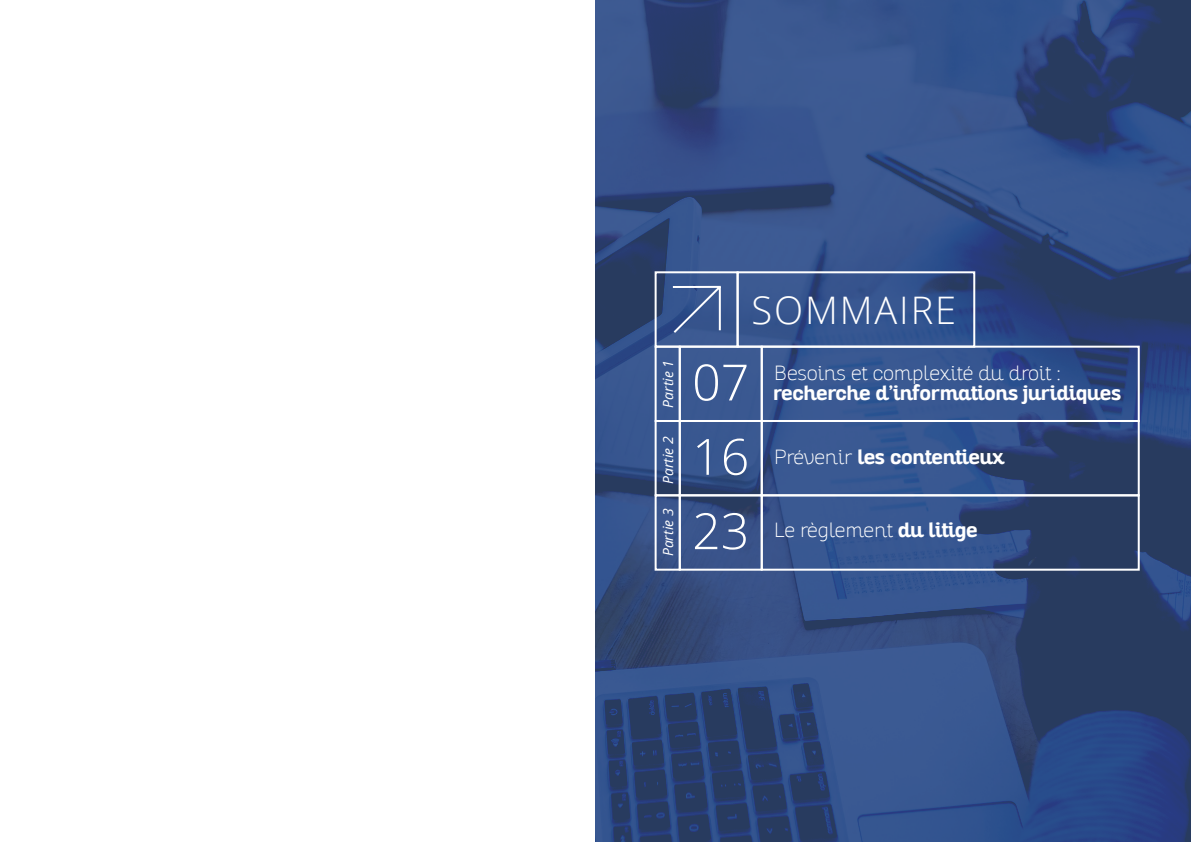
<style>
.page{position:relative;width:1191px;height:842px;background:#fff}
.page>*{position:absolute;margin:0;border:0;box-sizing:border-box;transform-origin:0 0}
.t1{font:300 50px/74.3px "Open Sans";color:#fff;text-align:justify}
.t2{font:300 38px "Open Sans";letter-spacing:.05em;color:#fff}
.t3{font:700 20px "Altair";color:#fff}
.t4{font:100 20px "Altair";color:#fff}
.t5{font:italic 14px "Open Sans";color:#fff}
.s1{font-weight:100}
.s2{font-weight:700}
</style>
<div class="page">
<img style="left:595px;top:0;width:596px;height:842px">
<svg style="left:671px;top:284px;width:51px;height:51px;background:#4c689a"></svg>
<div style="left:736px;top:271px;width:239px;height:77px;border:2px solid #fff"></div>
<div style="left:760px;top:346px;width:379px;height:76px;border:2px solid #fff"></div>
<div style="left:760px;top:420px;width:379px;height:76px;border:2px solid #fff"></div>
<div style="left:760px;top:494px;width:379px;height:77px;border:2px solid #fff"></div>
<div style="left:654px;top:271px;width:84px;height:77px;border:2px solid #fff"></div>
<div style="left:679px;top:346px;width:83px;height:76px;border:2px solid #fff"></div>
<div style="left:679px;top:420px;width:83px;height:76px;border:2px solid #fff"></div>
<div style="left:679px;top:494px;width:83px;height:77px;border:2px solid #fff"></div>
<div style="left:654px;top:346px;width:27px;height:76px;border:2px solid #fff"></div>
<div style="left:654px;top:420px;width:27px;height:76px;border:2px solid #fff"></div>
<div style="left:654px;top:494px;width:27px;height:77px;border:2px solid #fff"></div>
<p class="t5" style="left:658px;top:408px;width:49px;rotate:-90deg">Partie 1</p>
<p class="t5" style="left:658px;top:484px;width:49px;rotate:-90deg">Partie 2</p>
<p class="t5" style="left:658px;top:556px;width:49px;rotate:-90deg">Partie 3</p>
<h2 class="t2" style="left:751px;top:284px;width:206px">SOMMAIRE</h2>
<h1 class="t1" style="left:692px;top:344px;width:59px">07<br>16<br>23</h1>
<p class="t4" style="left:773px;top:361px;width:289px">Besoins et complexité du droit :</p>
<p class="t3" style="left:773px;top:380px;width:349px">recherche d’informations juridiques</p>
<p class="t3" style="left:773px;top:444px;width:232px"><span class="s1">Prévenir</span> les contentieux</p>
<p class="t4" style="left:773px;top:518px;width:205px">Le règlement <span class="s2">du litige</span></p>
</div>
